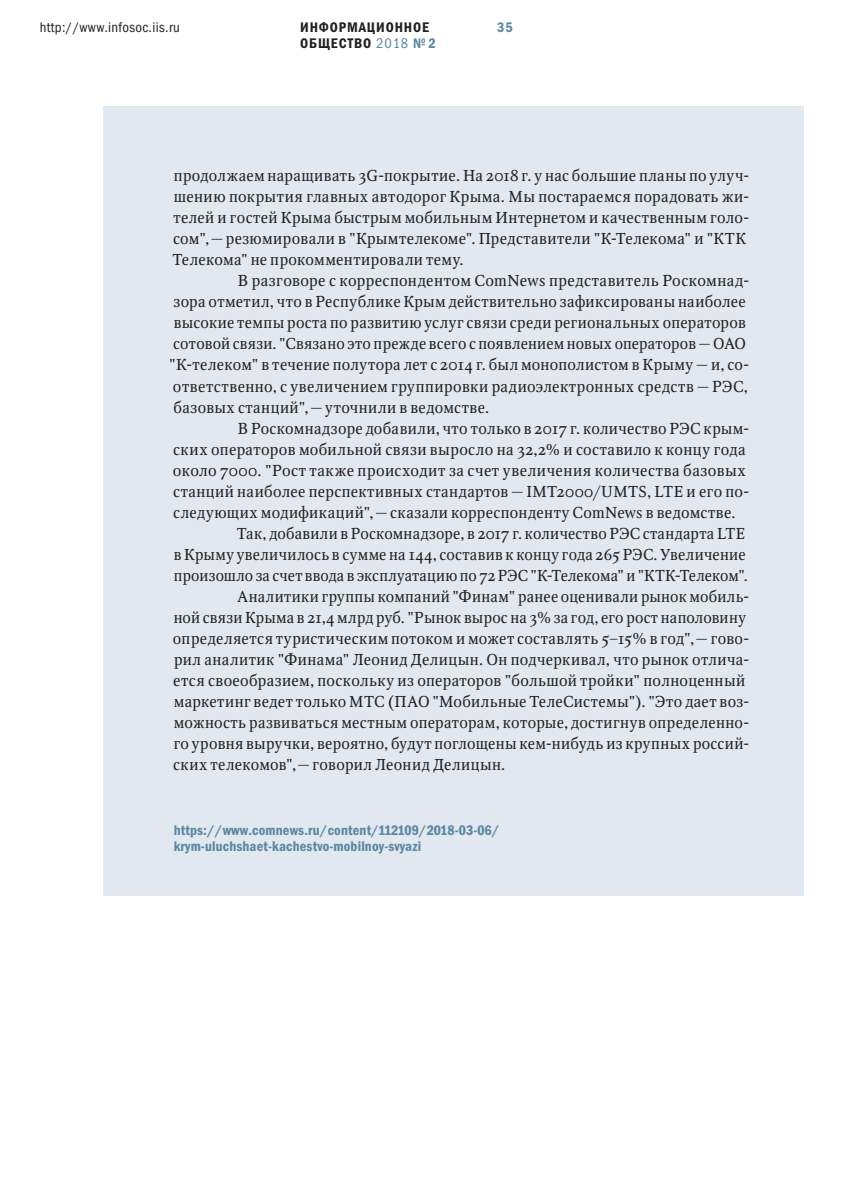
<style>
.page{position:relative;width:844px;height:1191px;background:#fff}
.page>*{position:absolute;margin:0;border:0;box-sizing:border-box;transform-origin:0 0}
.t1{font:15.75px "Octava";letter-spacing:.025em;color:#231f20}
.t2{font:15.75px "Octava";letter-spacing:.005em;color:#231f20}
.t3{font:14px/15.8px "Franklin Gothic Demi Cond ITC";letter-spacing:.01em;color:#5c87a1}
.t4{font:14px/15.8px "Franklin Gothic Demi Cond ITC";letter-spacing:.06em;color:#231f20}
.t5{font:14px "Franklin Gothic Book Cond ITC";letter-spacing:.025em;color:#231f20}
.s1{font-family:"Franklin Gothic Book Cond ITC";color:#5c87a1}
.s2{color:#5c87a1}
</style>
<div class="page">
<div style="left:103px;top:106px;width:701px;height:789px;background:#e1e8ef"></div>
<p class="t5" style="left:40px;top:19px;width:141px">http://www.infosoc.iis.ru</p>
<p class="t3" style="left:497px;top:19px;width:17px">35</p>
<p class="t4" style="left:300px;top:19px;width:137px">ИНФОРМАЦИОННОЕ<br>ОБЩЕСТВО <span class="s1">2018</span> <span class="s2">№ 2</span></p>
<p class="t1" style="left:174px;top:166px;width:577px">продолжаем наращивать 3G-покрытие. На 2018 г. у нас большие планы по улуч-</p>
<p class="t1" style="left:174px;top:187px;width:577px">шению покрытия главных автодорог Крыма. Мы постараемся порадовать жи-</p>
<p class="t1" style="left:173px;top:208px;width:577px">телей и гостей Крыма быстрым мобильным Интернетом и качественным голо-</p>
<p class="t1" style="left:173px;top:229px;width:574px">сом",— резюмировали в "Крымтелекоме". Представители "К-Телекома" и "КТК</p>
<p class="t1" style="left:172px;top:250px;width:293px">Телекома" не прокомментировали тему.</p>
<p class="t1" style="left:238px;top:271px;width:513px">В разговоре с корреспондентом ComNews представитель Роскомнад-</p>
<p class="t1" style="left:173px;top:292px;width:573px">зора отметил, что в Республике Крым действительно зафиксированы наиболее</p>
<p class="t1" style="left:174px;top:313px;width:573px">высокие темпы роста по развитию услуг связи среди региональных операторов</p>
<p class="t1" style="left:173px;top:334px;width:574px">сотовой связи. "Связано это прежде всего с появлением новых операторов— ОАО</p>
<p class="t1" style="left:169px;top:355px;width:581px">"К-телеком" в течение полутора лет с 2014 г. был монополистом в Крыму— и, со-</p>
<p class="t1" style="left:173px;top:376px;width:576px">ответственно, с увеличением группировки радиоэлектронных средств— РЭС,</p>
<p class="t1" style="left:173px;top:397px;width:317px">базовых станций",— уточнили в ведомстве.</p>
<p class="t1" style="left:238px;top:418px;width:513px">В Роскомнадзоре добавили, что только в 2017 г. количество РЭС крым-</p>
<p class="t1" style="left:173px;top:439px;width:574px">ских операторов мобильной связи выросло на 32,2% и составило к концу года</p>
<p class="t1" style="left:173px;top:460px;width:574px">около 7000. "Рост также происходит за счет увеличения количества базовых</p>
<p class="t1" style="left:173px;top:481px;width:577px">станций наиболее перспективных стандартов— IMT2000/UMTS, LTE и его по-</p>
<p class="t1" style="left:173px;top:502px;width:563px">следующих модификаций",— сказали корреспонденту ComNews в ведомстве.</p>
<p class="t1" style="left:237px;top:523px;width:509px">Так, добавили в Роскомнадзоре, в 2017 г. количество РЭС стандарта LTE</p>
<p class="t1" style="left:174px;top:544px;width:573px">в Крыму увеличилось в сумме на 144, составив к концу года 265 РЭС. Увеличение</p>
<p class="t2" style="left:174px;top:565px;width:575px">произошло за счет ввода в эксплуатацию по 72 РЭС "К-Телекома" и "КТК-Телеком".</p>
<p class="t1" style="left:237px;top:586px;width:513px">Аналитики группы компаний "Финам" ранее оценивали рынок мобиль-</p>
<p class="t1" style="left:174px;top:607px;width:573px">ной связи Крыма в 21,4 млрд руб. "Рынок вырос на 3% за год, его рост наполовину</p>
<p class="t1" style="left:173px;top:628px;width:578px">определяется туристическим потоком и может составлять 5–15% в год",— гово-</p>
<p class="t1" style="left:174px;top:649px;width:577px">рил аналитик "Финама" Леонид Делицын. Он подчеркивал, что рынок отлича-</p>
<p class="t1" style="left:173px;top:670px;width:573px">ется своеобразием, поскольку из операторов "большой тройки" полноценный</p>
<p class="t1" style="left:174px;top:691px;width:577px">маркетинг ведет только МТС (ПАО "Мобильные ТелеСистемы"). "Это дает воз-</p>
<p class="t1" style="left:174px;top:712px;width:577px">можность развиваться местным операторам, которые, достигнув определенно-</p>
<p class="t1" style="left:174px;top:733px;width:577px">го уровня выручки, вероятно, будут поглощены кем-нибудь из крупных россий-</p>
<p class="t1" style="left:173px;top:754px;width:333px">ских телекомов",— говорил Леонид Делицын.</p>
<p class="t3" style="left:174px;top:823px;width:327px">https://www.comnews.ru/content/112109/2018-03-06/ krym-uluchshaet-kachestvo-mobilnoy-svyazi</p>
</div>
